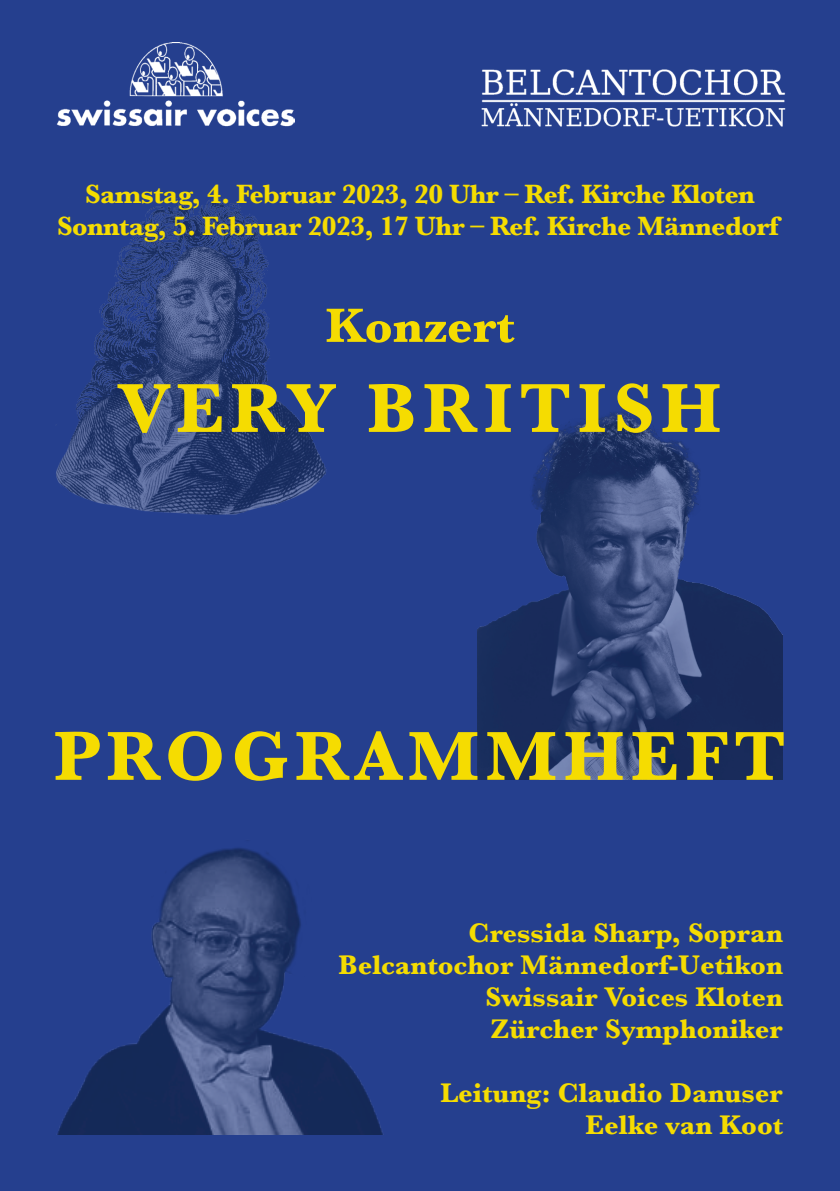
<style>
.page{position:relative;width:840px;height:1191px;background:#fff}
.page>*{position:absolute;margin:0;border:0;box-sizing:border-box;transform-origin:0 0}
.t1{font:700 72px "Baskerville";letter-spacing:.09em;color:#f5dc01}
.t2{font:700 50px "Baskerville";color:#f5dc01}
.t3{font:700 28px/32px "Baskerville";color:#f5dc01;text-align:right}
.t4{font:700 27.4px/32px "Baskerville";letter-spacing:-.02em;color:#f5dc01;text-align:center}
</style>
<div class="page">
<div style="left:0;top:0;width:839px;height:1191px;background:#253f8e"></div>
<img style="left:57px;top:43px;width:237px;height:84px">
<img style="left:56px;top:197px;width:271px;height:318px">
<img style="left:57px;top:848px;width:326px;height:286px">
<img style="left:477px;top:412px;width:305px;height:368px">
<img style="left:481px;top:69px;width:305px;height:58px">
<p class="t4" style="left:57px;top:179px;width:722px">Samstag, 4. Februar 2023, 20 Uhr – Ref. Kirche Kloten<br>Sonntag, 5. Februar 2023, 17 Uhr – Ref. Kirche Männedorf</p>
<h2 class="t2" style="left:325px;top:291px;width:190px">Konzert</h2>
<h1 class="t1" style="left:118px;top:358px;width:604px">VERY BRITISH</h1>
<h1 class="t1" style="left:54px;top:706px;width:732px">PROGRAMMHEFT</h1>
<p class="t3" style="left:338px;top:917px;width:446px">Cressida Sharp, Sopran<br>Belcantochor Männedorf-Uetikon<br>Swissair Voices Kloten<br>Zürcher Symphoniker</p>
<p class="t3" style="left:440px;top:1077px;width:344px">Leitung: Claudio Danuser<br>Eelke van Koot</p>
</div>
